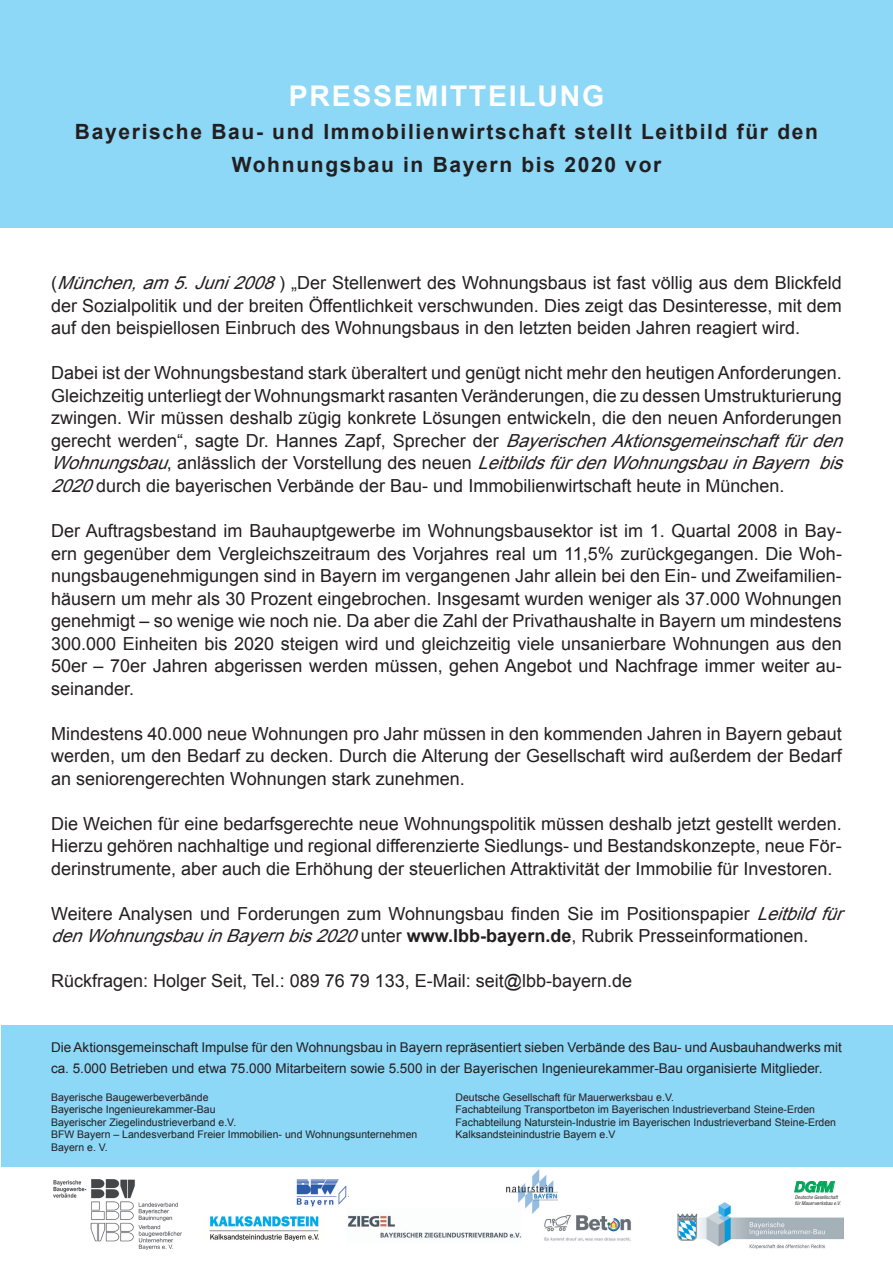
<style>
.page{position:relative;width:893px;height:1263px;background:#fff}
.page>*{position:absolute;margin:0;border:0;box-sizing:border-box;transform-origin:0 0}
.t1{font:700 28.5px "Arial";letter-spacing:.06em;color:#fff}
.t2{font:700 21px/33px "Arial";letter-spacing:.08em;color:#231f20;text-align:center}
.t3{font:18px/22.5px "Arial";color:#231f20;text-align:justify}
.t4{font:italic 700 14.1px "Helen";color:#00a759}
.t5{font:13.5px/21px "Arial";color:#231f20}
.t6{font:10.5px/12.6px "Arial";color:#231f20}
.t7{font:italic condensed 4.95px/6px "Helvetica";color:#231f20}
.s1{font-style:italic}
.s2{font-weight:700}
</style>
<div class="page">
<div style="left:0;top:0;width:893px;height:228px;background:#8dd7f7"></div>
<img style="left:506px;top:1169px;width:51px;height:44px">
<img style="left:54px;top:1179px;width:127px;height:70px">
<img style="left:209px;top:1216px;width:110px;height:25px">
<img style="left:677px;top:1202px;width:166px;height:47px">
<img style="left:296px;top:1179px;width:53px;height:28px">
<svg style="left:794px;top:1181px;width:41px;height:12px"></svg>
<img style="left:540px;top:1211px;width:91px;height:30px">
<img style="left:348px;top:1209px;width:174px;height:29px">
<div style="left:1px;top:1025px;width:891px;height:141px;background:#8dd7f7"></div>
<h1 class="t1" style="left:289px;top:77px;width:317px">PRESSEMITTEILUNG</h1>
<p class="t2" style="left:75px;top:116px;width:744px">Bayerische Bau- und Immobilienwirtschaft stellt Leitbild für den<br>Wohnungsbau in Bayern bis 2020 vor</p>
<p class="t3" style="left:51px;top:272px;width:792px">(<span class="s1">München,am5.Juni2008</span>) „Der Stellenwert des Wohnungsbaus ist fast völlig aus dem Blickfeld der Sozialpolitik und der breiten Öffentlichkeit verschwunden. Dies zeigt das Desinteresse, mit dem auf den beispiellosen Einbruch des Wohnungsbaus in den letzten beiden Jahren reagiert wird.</p>
<p class="t3" style="left:51px;top:362px;width:801px;text-align:left">Dabei ist der Wohnungsbestand stark überaltert und genügt nicht mehr den heutigen Anforderungen.<br>Gleichzeitig unterliegt der Wohnungsmarkt rasanten Veränderungen, die zu dessen Umstrukturierung zwingen. Wir müssen deshalb zügig konkrete Lösungen entwickeln, die den neuen Anforderungen gerecht werden“, sagte Dr. Hannes Zapf, Sprecher der <span class="s1">BayerischenAktionsgemeinschaftfürden Wohnungsbau</span>, a n l ä s s l i c h d e r V o r s t e l l u n g d e s n e u e n <span class="s1">LeitbildsfürdenWohnungsbauinBayern bis 2020</span>durch die bayerischen Verbände der Bau- und Immobilienwirtschaft heute in München.</p>
<p class="t3" style="left:51px;top:520px;width:792px">Der Auftragsbestand im Bauhauptgewerbe im Wohnungsbausektor ist im 1. Quartal 2008 in Bay&shy;ern gegenüber dem Vergleichszeitraum des Vorjahres real um 11,5% zurückgegangen. Die Woh&shy;nungsbaugenehmigungen sind in Bayern im vergangenen Jahr allein bei den Ein- und Zweifamilien&shy;häusern um mehr als 30 Prozent eingebrochen. Insgesamt wurden weniger als 37.000 Wohnungen genehmigt – so wenige wie noch nie. Da aber die Zahl der Privathaushalte in Bayern um mindestens 300.000 Einheiten bis 2020 steigen wird und gleichzeitig viele unsanierbare Wohnungen aus den 50er – 70er Jahren abgerissen werden müssen, gehen Angebot und Nachfrage immer weiter au&shy;seinander.</p>
<p class="t3" style="left:51px;top:722px;width:792px">Mindestens 40.000 neue Wohnungen pro Jahr müssen in den kommenden Jahren in Bayern gebaut werden, um den Bedarf zu decken. Durch die Alterung der Gesellschaft wird außerdem der Bedarf an seniorengerechten Wohnungen stark zunehmen.</p>
<p class="t3" style="left:51px;top:812px;width:792px">Die Weichen für eine bedarfsgerechte neue Wohnungspolitik müssen deshalb jetzt gestellt werden.<br>Hierzu gehören nachhaltige und regional differenzierte Siedlungs- und Bestandskonzepte, neue För&shy;derinstrumente, aber auch die Erhöhung der steuerlichen Attraktivität der Immobilie für Investoren.</p>
<p class="t3" style="left:51px;top:902px;width:801px">Weitere Analysen und Forderungen zum Wohnungsbau finden Sie im Positionspapier <span class="s1">Leitbildfür denWohnungsbauinBayernbis2020</span>unter <span class="s2">www.lbb-bayern.de</span>, Rubrik Presseinformationen.</p>
<p class="t3" style="left:51px;top:970px;width:583px">Rückfragen: Holger Seit, Tel.: 089 76 79 133, E-Mail: seit@lbb-bayern.de</p>
<p class="t5" style="left:51px;top:1036px;width:792px">Die Aktionsgemeinschaft Impulse für den Wohnungsbau in Bayern repräsentiert sieben Verbände des Bau- und Ausbauhandwerks mit ca. 5.000 Betrieben und etwa 75.000 Mitarbeitern sowie 5.500 in der Bayerischen Ingenieurekammer-Bau organisierte Mitglieder.</p>
<p class="t6" style="left:51px;top:1091px;width:368px">Bayerische Baugewerbeverbände<br>Bayerische Ingenieurekammer-Bau<br>Bayerischer Ziegelindustrieverband e.V.<br>BFW Bayern – Landesverband Freier Immobilien- und Wohnungsunternehmen Bayern e. V.</p>
<p class="t6" style="left:455px;top:1091px;width:382px">Deutsche Gesellschaft für Mauerwerksbau e.V.<br>Fachabteilung Transportbeton im Bayerischen Industrieverband Steine-Erden Fachabteilung Naturstein-Industrie im Bayerischen Industrieverband Steine-Erden Kalksandsteinindustrie Bayern e.V</p>
<p class="t4" style="left:795px;top:1178px;width:41px">DGfM</p>
<p class="t7" style="left:795px;top:1194px;width:47px">Deutsche Gesellschaft für Mauerwerksbau e.V.</p>
</div>
